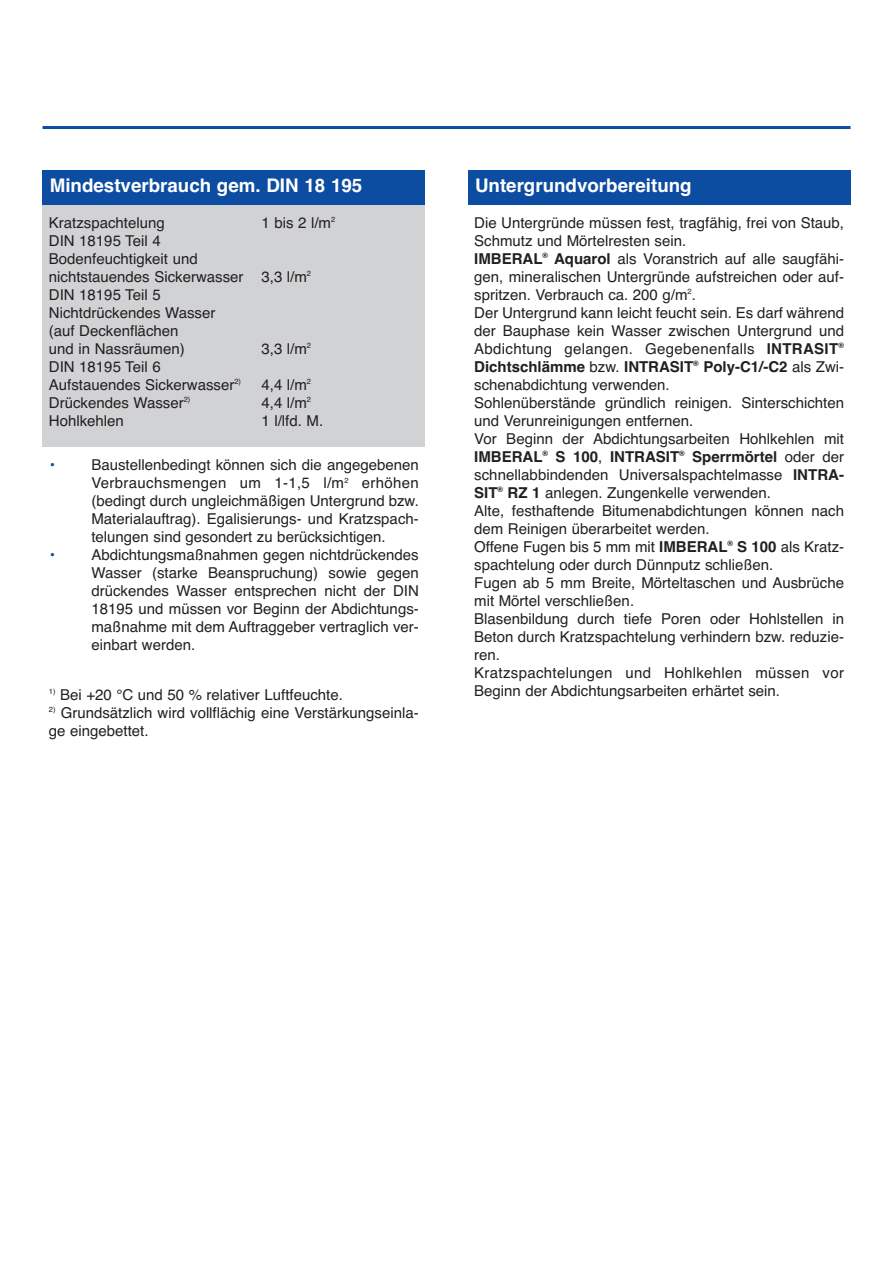
<style>
.page{position:relative;width:893px;height:1263px;background:#fff}
.page>*{position:absolute;margin:0;border:0;box-sizing:border-box;transform-origin:0 0}
.t1{font:700 18.75px "Helvetica";color:#fff}
.t2{font:15px/18px "Helvetica";color:#231f20}
.t3{font:700 15px "Helvetica";color:#0d4da1}
.s1{font-weight:700}
</style>
<div class="page">
<div style="left:468px;top:170px;width:382px;height:34px;background:#0d4da1"></div>
<hr style="left:43px;top:126px;width:807px;height:3px;background:#0d4da1">
<div style="left:43px;top:204px;width:382px;height:242px;background:#d1d2d4"></div>
<div style="left:43px;top:170px;width:382px;height:34px;background:#0d4da1"></div>
<p class="t1" style="left:50px;top:178px;width:314px">Mindestverbrauch gem. DIN 18 195</p>
<p class="t2" style="left:49px;top:215px;width:196px">Kratzspachtelung<br>DIN 18195 Teil 4<br>Bodenfeuchtigkeit und nichtstauendes Sickerwasser<br>DIN 18195 Teil 5<br>Nichtdrückendes Wasser (auf Deckenflächen<br>und in Nassräumen)<br>DIN 18195 Teil 6<br>Aufstauendes Sickerwasser<sup>2)<br></sup>Drückendes Wasser<sup>2)<br></sup>Hohlkehlen</p>
<p class="t2" style="left:261px;top:215px;width:75px">1 bis 2 l/m<sup>2</sup></p>
<p class="t2" style="left:261px;top:269px;width:51px">3,3 l/m<sup>2</sup></p>
<p class="t2" style="left:261px;top:341px;width:51px">3,3 l/m<sup>2</sup></p>
<p class="t2" style="left:261px;top:377px;width:63px">4,4 l/m<sup>2<br></sup>4,4 l/m<sup>2<br></sup>1 l/lfd. M.</p>
<p class="t3" style="left:49px;top:459px;width:7px">•</p>
<p class="t3" style="left:49px;top:549px;width:7px">•</p>
<p class="t2" style="left:91px;top:457px;width:329px">Baustellenbedingt können sich die angegebenen Verbrauchsmengen um 1-1,5 l/m<sup>2</sup> erhöhen (bedingt durch ungleichmäßigen Untergrund bzw.<br>Materialauftrag). Egalisierungs- und Kratzspach&shy;telungen sind gesondert zu berücksichtigen.<br>Abdichtungsmaßnahmen gegen nichtdrückendes Wasser (starke Beanspruchung) sowie gegen drückendes Wasser entsprechen nicht der DIN 18195 und müssen vor Beginn der Abdichtungs&shy;maßnahme mit dem Auftraggeber vertraglich ver&shy;einbart werden.</p>
<p class="t2" style="left:49px;top:687px;width:295px"><sup>1)</sup> Bei +20 °C und 50 % relativer Luftfeuchte.</p>
<p class="t2" style="left:49px;top:705px;width:371px"><sup>2)</sup> Grundsätzlich wird vollflächig eine Verstärkungseinla&shy;ge eingebettet.</p>
<p class="t1" style="left:475px;top:178px;width:218px">Untergrundvorbereitung</p>
<p class="t2" style="left:474px;top:215px;width:371px">Die Untergründe müssen fest, tragfähig, frei von Staub, Schmutz und Mörtelresten sein.<br><span class="s1">IMBERAL</span><sup>®</sup> <span class="s1">Aquarol</span> als Voranstrich auf alle saugfähi&shy;gen, mineralischen Untergründe aufstreichen oder auf&shy;spritzen. Verbrauch ca. 200 g/m<sup>2</sup>.<br>Der Untergrund kann leicht feucht sein. Es darf während der Bauphase kein Wasser zwischen Untergrund und Abdichtung gelangen. Gegebenenfalls <span class="s1">INTRASIT</span><sup>® </sup><span class="s1">Dichtschlämme</span> bzw. <span class="s1">INTRASIT</span><sup>®</sup> <span class="s1">Poly-C1/-C2</span> als Zwi&shy;schenabdichtung verwenden.<br>Sohlenüberstände gründlich reinigen. Sinterschichten und Verunreinigungen entfernen.<br>Vor Beginn der Abdichtungsarbeiten Hohlkehlen mit <span class="s1">IMBERAL</span><sup>®</sup> <span class="s1">S 100</span>, <span class="s1">INTRASIT</span><sup>®</sup> <span class="s1">Sperrmörtel</span> oder der schnellabbindenden Universalspachtelmasse <span class="s1">INTRA-SIT</span><sup>®</sup> <span class="s1">RZ 1</span> anlegen. Zungenkelle verwenden.<br>Alte, festhaftende Bitumenabdichtungen können nach dem Reinigen überarbeitet werden.<br>Offene Fugen bis 5 mm mit <span class="s1">IMBERAL</span><sup>®</sup> <span class="s1">S 100</span> als Kratz&shy;spachtelung oder durch Dünnputz schließen.<br>Fugen ab 5 mm Breite, Mörteltaschen und Ausbrüche mit Mörtel verschließen.<br>Blasenbildung durch tiefe Poren oder Hohlstellen in Beton durch Kratzspachtelung verhindern bzw. reduzie&shy;ren.<br>Kratzspachtelungen und Hohlkehlen müssen vor Beginn der Abdichtungsarbeiten erhärtet sein.</p>
</div>
